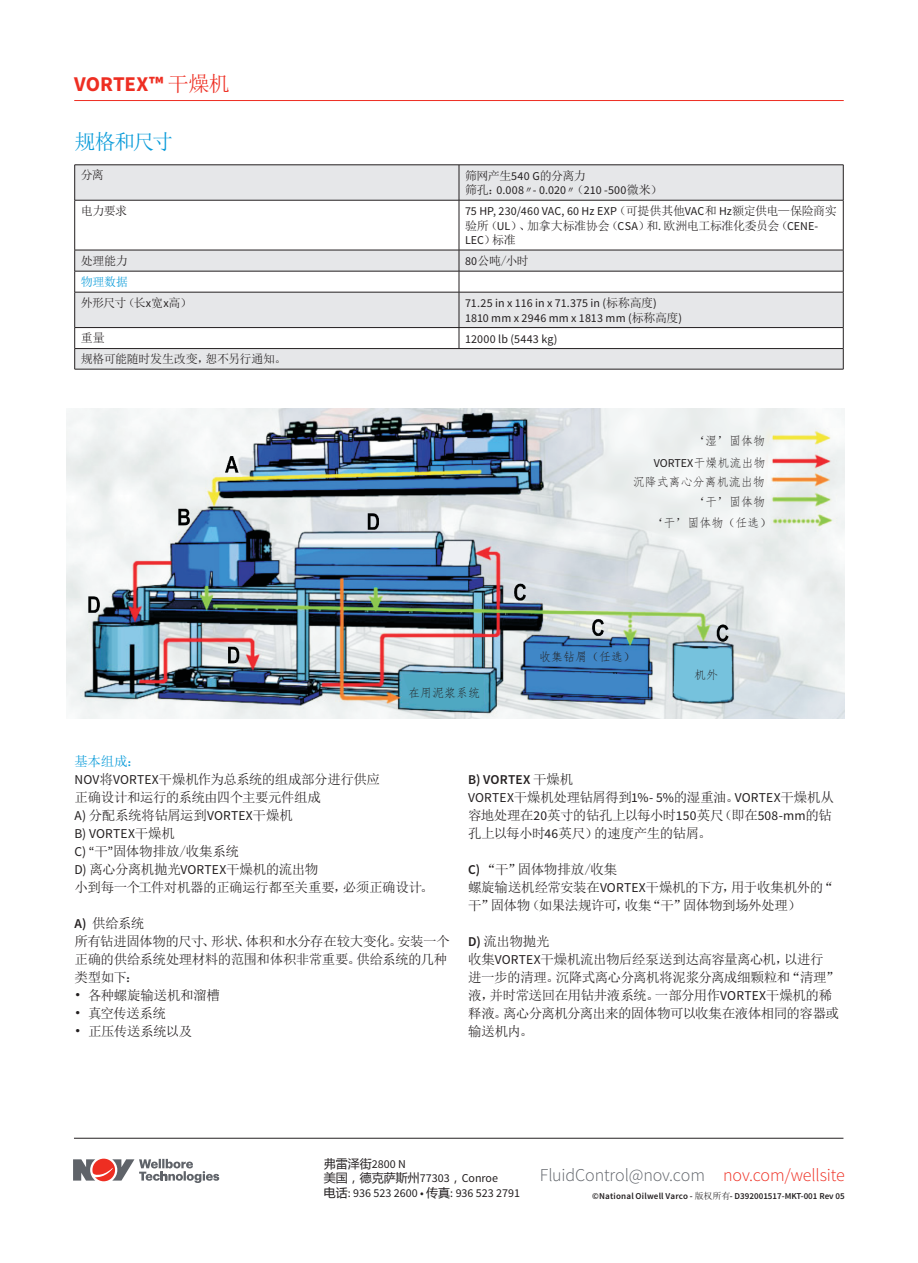
<style>
.page{position:relative;width:918px;height:1263px;background:#fff}
.page>*{position:absolute;margin:0;border:0;box-sizing:border-box;transform-origin:0 0}
.t1{font:700 21px "Source Sans Pro";color:#ee2e22}
.t2{font:21px "Sim Sun";letter-spacing:-.08em;color:#069ad9}
.t3{font:300 18px "Source Sans Pro";letter-spacing:-.01em;color:#5f6369}
.t4{font:13.5px/18px "Sim Sun";letter-spacing:-.035em;color:#231f20}
.t5{font:13.5px "Sim Sun";letter-spacing:-.015em;color:#231f20}
.t6{font:13.5px "Source Sans Pro";letter-spacing:.01em;color:#231f20}
.t7{font:600 13.5px "Source Sans Pro";letter-spacing:.015em;color:#231f20}
.t8{font:13.5px "Sim Sun";color:#069ad9}
.t9{font:12px/14.4px "Sim Sun";letter-spacing:-.035em;color:#231f20}
.t10{font:12px/14.4px "Source Sans Pro";color:#231f20}
.t11{font:12px/21.8px "Fang Song";color:#231f20;text-align:right}
.t12{font:12px "Source Sans Pro";letter-spacing:.02em;color:#231f20}
.t13{font:12px "Sim Sun";color:#069ad9}
.t14{font:600 9px "Source Sans Pro";letter-spacing:.01em;color:#231f20}
.s1{font-family:"Sim Sun";font-weight:400}
.s2{font-family:"Source Sans Pro"}
.s3{font-family:"Sim Sun"}
.s4{font-family:"Source Sans Pro";font-weight:600}
.s5{font-family:"Microsoft Ya Hei"}
.s6{color:#ee2e22}
</style>
<div class="page">
<hr style="left:74px;top:1138px;width:769px;height:1px;background:#231f20">
<svg style="left:73px;top:1158px;width:146px;height:24px"></svg>
<svg style="left:75px;top:166px;width:768px;height:203px;fill:#e6e7e9"></svg>
<hr style="left:75px;top:165px;width:384px;height:1px;background:#231f20">
<hr style="left:74px;top:165px;width:1px;height:35px;background:#231f20">
<hr style="left:459px;top:165px;width:384px;height:1px;background:#231f20">
<hr style="left:459px;top:165px;width:1px;height:35px;background:#231f20">
<hr style="left:843px;top:165px;width:1px;height:35px;background:#231f20">
<hr style="left:75px;top:200px;width:384px;height:1px;background:#231f20">
<hr style="left:74px;top:200px;width:1px;height:50px;background:#231f20">
<hr style="left:459px;top:200px;width:384px;height:1px;background:#231f20">
<hr style="left:459px;top:200px;width:1px;height:50px;background:#231f20">
<hr style="left:843px;top:200px;width:1px;height:50px;background:#231f20">
<hr style="left:75px;top:250px;width:384px;height:1px;background:#231f20">
<hr style="left:459px;top:250px;width:384px;height:1px;background:#231f20">
<hr style="left:75px;top:271px;width:384px;height:1px;background:#231f20">
<svg style="left:74px;top:250px;width:1px;height:42px"></svg>
<hr style="left:459px;top:271px;width:384px;height:1px;background:#231f20">
<svg style="left:459px;top:250px;width:1px;height:42px"></svg>
<svg style="left:843px;top:250px;width:1px;height:42px"></svg>
<hr style="left:75px;top:292px;width:384px;height:1px;background:#231f20">
<hr style="left:74px;top:292px;width:1px;height:35px;background:#231f20">
<hr style="left:459px;top:292px;width:384px;height:1px;background:#231f20">
<hr style="left:459px;top:292px;width:1px;height:35px;background:#231f20">
<hr style="left:843px;top:292px;width:1px;height:35px;background:#231f20">
<hr style="left:75px;top:327px;width:384px;height:1px;background:#231f20">
<hr style="left:459px;top:327px;width:384px;height:1px;background:#231f20">
<svg style="left:459px;top:328px;width:1px;height:20px"></svg>
<hr style="left:75px;top:348px;width:384px;height:1px;background:#231f20">
<svg style="left:74px;top:328px;width:1px;height:41px"></svg>
<hr style="left:459px;top:348px;width:384px;height:1px;background:#231f20">
<svg style="left:843px;top:328px;width:1px;height:41px"></svg>
<hr style="left:75px;top:369px;width:384px;height:1px;background:#231f20">
<hr style="left:459px;top:369px;width:384px;height:1px;background:#231f20">
<img style="left:66px;top:409px;width:779px;height:309px">
<hr style="left:74px;top:100px;width:770px;height:1px;background:#ee2e22">
<h1 class="t1" style="left:74px;top:71px;width:157px">VORTEX™ <span class="s1">干燥机</span></h1>
<p class="t2" style="left:75px;top:131px;width:100px">规格和尺寸</p>
<p class="t9" style="left:81px;top:168px;width:25px">分离</p>
<p class="t9" style="left:465px;top:168px;width:122px">筛网产生<span class="s2">540 G</span>的分离力</p>
<p class="t10" style="left:465px;top:183px;width:199px"><span class="s3">筛孔：</span>0.008<span class="s3">〃</span>- 0.020<span class="s3">〃（</span>210 -500<span class="s3">微米）</span></p>
<p class="t9" style="left:81px;top:203px;width:48px">电力要求</p>
<p class="t9" style="left:465px;top:204px;width:373px"><span class="s2">75 HP, 230/460 VAC, 60 Hz EXP</span>（可提供其他<span class="s2">VAC</span>和 <span class="s2">Hz</span>额定供电—保险商实验所（<span class="s2">UL</span>）、加拿大标准协会（<span class="s2">CSA</span>）和<span class="s2">.</span> 欧洲电工标准化委员会（<span class="s2">CENE-<br>LEC</span>）标准</p>
<p class="t9" style="left:81px;top:253px;width:49px">处理能力</p>
<p class="t9" style="left:465px;top:253px;width:65px"><span class="s2">80</span>公吨/小时</p>
<p class="t13" style="left:81px;top:275px;width:49px">物理数据</p>
<p class="t9" style="left:81px;top:296px;width:113px">外形尺寸（长<span class="s2">x</span>宽<span class="s2">x</span>高）</p>
<p class="t10" style="left:465px;top:296px;width:193px">71.25 in x 116 in x 71.375 in (<span class="s3">标称高度</span>)</p>
<p class="t10" style="left:465px;top:311px;width:219px">1810 mm x 2946 mm x 1813 mm (<span class="s3">标称高度</span>)</p>
<p class="t9" style="left:81px;top:331px;width:25px">重量</p>
<p class="t12" style="left:465px;top:331px;width:94px">12000 lb (5443 kg)</p>
<p class="t9" style="left:81px;top:352px;width:207px">规格可能随时发生改变，恕不另行通知。</p>
<p class="t11" style="left:654px;top:430px;width:113px">‘湿’固体物<br><span class="s2">VORTEX</span>干燥机流出物</p>
<p class="t11" style="left:633px;top:471px;width:133px">沉降式离心分离机流出物</p>
<p class="t11" style="left:693px;top:491px;width:73px">‘干’固体物</p>
<p class="t11" style="left:651px;top:512px;width:121px">‘干’固体物（任选）</p>
<p class="t11" style="left:408px;top:682px;width:73px">在用泥浆系统</p>
<p class="t11" style="left:539px;top:646px;width:97px">收集钻屑（任选）</p>
<p class="t11" style="left:694px;top:664px;width:25px">机外</p>
<p class="t8" style="left:75px;top:754px;width:67px">基本组成：</p>
<p class="t4" style="left:75px;top:770px;width:307px"><span class="s2">NOV</span>将<span class="s2">VORTEX</span>干燥机作为总系统的组成部分进行供应</p>
<p class="t4" style="left:75px;top:788px;width:248px">正确设计和运行的系统由四个主要元件组成</p>
<p class="t4" style="left:75px;top:806px;width:220px"><span class="s2">A)</span> 分配系统将钻屑运到<span class="s2">VORTEX</span>干燥机</p>
<p class="t6" style="left:75px;top:825px;width:102px">B) VORTEX<span class="s3">干燥机</span></p>
<p class="t5" style="left:75px;top:844px;width:166px"><span class="s2">C) “</span>干<span class="s2">”</span>固体物排放/收集系统</p>
<p class="t4" style="left:75px;top:860px;width:245px"><span class="s2">D)</span> 离心分离机抛光<span class="s2">VORTEX</span>干燥机的流出物</p>
<p class="t4" style="left:75px;top:878px;width:361px">小到每一个工件对机器的正确运行都至关重要，必须正确设计。</p>
<p class="t4" style="left:75px;top:914px;width:71px"><span class="s4">A)</span> 供给系统</p>
<p class="t4" style="left:75px;top:932px;width:377px">所有钻进固体物的尺寸、形状、体积和水分存在较大变化。安装一个正确的供给系统处理材料的范围和体积非常重要。供给系统的几种类型如下：</p>
<p class="t4" style="left:75px;top:986px;width:147px">• 各种螺旋输送机和溜槽</p>
<p class="t4" style="left:75px;top:1004px;width:93px">• 真空传送系统</p>
<p class="t4" style="left:75px;top:1022px;width:119px">• 正压传送系统以及</p>
<p class="t7" style="left:468px;top:771px;width:107px">B) VORTEX <span class="s1">干燥机</span></p>
<p class="t4" style="left:468px;top:788px;width:367px"><span class="s2">VORTEX</span>干燥机处理钻屑得到<span class="s2">1%- 5%</span>的湿重油。<span class="s2">VORTEX</span>干燥机从容地处理在<span class="s2">20</span>英寸的钻孔上以每小时<span class="s2">150</span>英尺（即在<span class="s2">508-mm</span>的钻孔上以每小时<span class="s2">46</span>英尺）的速度产生的钻屑。</p>
<p class="t4" style="left:468px;top:860px;width:151px"><span class="s4">C)</span> “干”固体物排放/收集</p>
<p class="t4" style="left:468px;top:878px;width:367px">螺旋输送机经常安装在<span class="s2">VORTEX</span>干燥机的下方，用于收集机外的“干”固体物（如果法规许可，收集“干”固体物到场外处理）</p>
<p class="t4" style="left:468px;top:932px;width:83px"><span class="s4">D)</span> 流出物抛光</p>
<p class="t4" style="left:468px;top:950px;width:373px">收集<span class="s2">VORTEX</span>干燥机流出物后经泵送到达高容量离心机，以进行进一步的清理。沉降式离心分离机将泥浆分离成细颗粒和“清理”液，并时常送回在用钻井液系统。一部分用作<span class="s2">VORTEX</span>干燥机的稀释液。离心分离机分离出来的固体物可以收集在液体相同的容器或输送机内。</p>
<p class="t10" style="left:324px;top:1157px;width:198px"><span class="s5">弗雷泽街</span>2800 N<br><span class="s5">美国，德克萨斯州</span>77303<span class="s5">，</span>Conroe<br><span class="s5">电话</span>: 936 523 2600 • <span class="s5">传真</span>: 936 523 2791</p>
<h2 class="t3" style="left:540px;top:1164px;width:306px">FluidControl@nov.com <span class="s6">nov.com/wellsite</span></h2>
<p class="t14" style="left:592px;top:1190px;width:254px">©National Oilwell Varco - <span class="s1">版权所有</span>- D392001517-MKT-001 Rev 05</p>
</div>
